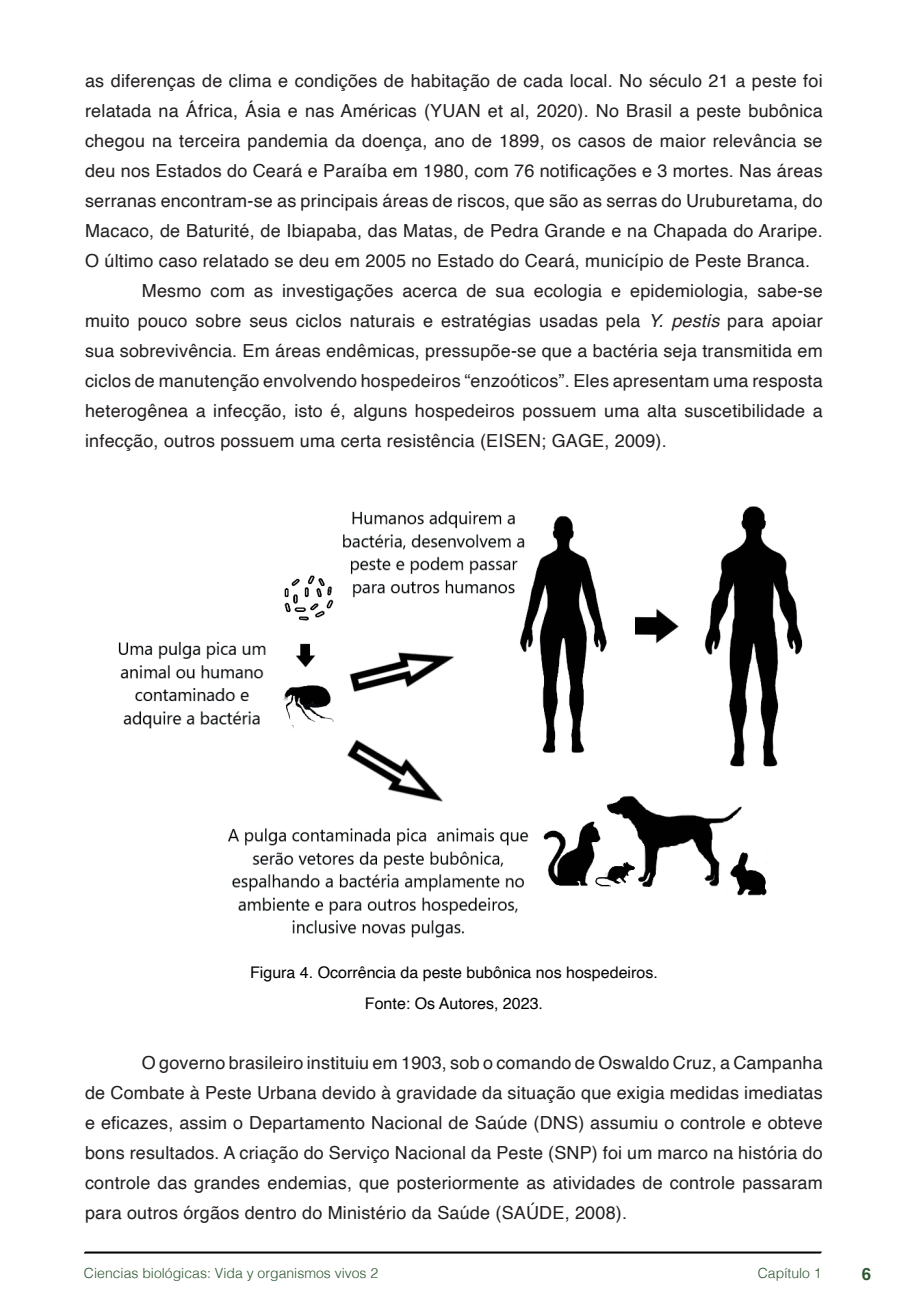
<style>
.page{position:relative;width:908px;height:1304px;background:#fff}
.page>*{position:absolute;margin:0;border:0;box-sizing:border-box;transform-origin:0 0}
.t1{font:18px/30px "Helvetica";letter-spacing:.01em;color:#231f20;text-align:justify}
.t2{font:700 16.8px "Helvetica";color:#2d5730}
.t3{font:16px/30.6px "Helvetica";color:#000;text-align:center}
.t4{font:300 14px "Helvetica";color:#2d5730}
.s1{font-style:italic}
</style>
<div class="page">
<svg style="left:84px;top:1251px;width:737px;height:3px;background:#515151"></svg>
<img style="left:118px;top:506px;width:685px;height:432px">
<p class="t1" style="left:85px;top:66px;width:738px">as diferenças de clima e condições de habitação de cada local. No século 21 a peste foi</p>
<p class="t1" style="left:85px;top:96px;width:738px">relatada na África, Ásia e nas Américas (YUAN et al, 2020). No Brasil a peste bubônica</p>
<p class="t1" style="left:85px;top:126px;width:738px">chegou na terceira pandemia da doença, ano de 1899, os casos de maior relevância se</p>
<p class="t1" style="left:85px;top:156px;width:738px">deu nos Estados do Ceará e Paraíba em 1980, com 76 notificações e 3 mortes. Nas áreas</p>
<p class="t1" style="left:85px;top:186px;width:738px">serranas encontram-se as principais áreas de riscos, que são as serras do Uruburetama, do</p>
<p class="t1" style="left:85px;top:216px;width:738px">Macaco, de Baturité, de Ibiapaba, das Matas, de Pedra Grande e na Chapada do Araripe.</p>
<p class="t1" style="left:85px;top:246px;width:726px">O último caso relatado se deu em 2005 no Estado do Ceará, município de Peste Branca.</p>
<p class="t1" style="left:142px;top:276px;width:682px">Mesmo com as investigações acerca de sua ecologia e epidemiologia, sabe-se</p>
<p class="t1" style="left:85px;top:306px;width:738px">muito pouco sobre seus ciclos naturais e estratégias usadas pela <span class="s1">Y. pestis</span> para apoiar</p>
<p class="t1" style="left:85px;top:336px;width:738px">sua sobrevivência. Em áreas endêmicas, pressupõe-se que a bactéria seja transmitida em</p>
<p class="t1" style="left:85px;top:366px;width:738px">ciclos de manutenção envolvendo hospedeiros “enzoóticos”. Eles apresentam uma resposta</p>
<p class="t1" style="left:85px;top:396px;width:738px">heterogênea a infecção, isto é, alguns hospedeiros possuem uma alta suscetibilidade a</p>
<p class="t1" style="left:85px;top:427px;width:583px">infecção, outros possuem uma certa resistência (EISEN; GAGE, 2009).</p>
<p class="t3" style="left:250px;top:958px;width:409px">Figura 4. Ocorrência da peste bubônica nos hospedeiros.<br>Fonte: Os Autores, 2023.</p>
<p class="t1" style="left:85px;top:1048px;width:738px;text-indent:57px">O governo brasileiro instituiu em 1903, sob o comando de Oswaldo Cruz, a Campanha de Combate à Peste Urbana devido à gravidade da situação que exigia medidas imediatas e eficazes, assim o Departamento Nacional de Saúde (DNS) assumiu o controle e obteve bons resultados. A criação do Serviço Nacional da Peste (SNP) foi um marco na história do controle das grandes endemias, que posteriormente as atividades de controle passaram para outros órgãos dentro do Ministério da Saúde (SAÚDE, 2008).</p>
<p class="t4" style="left:84px;top:1261px;width:296px">Ciencias biológicas: Vida y organismos vivos 2</p>
<p class="t4" style="left:757px;top:1261px;width:65px">Capítulo 1</p>
<p class="t2" style="left:861px;top:1264px;width:11px">6</p>
</div>
